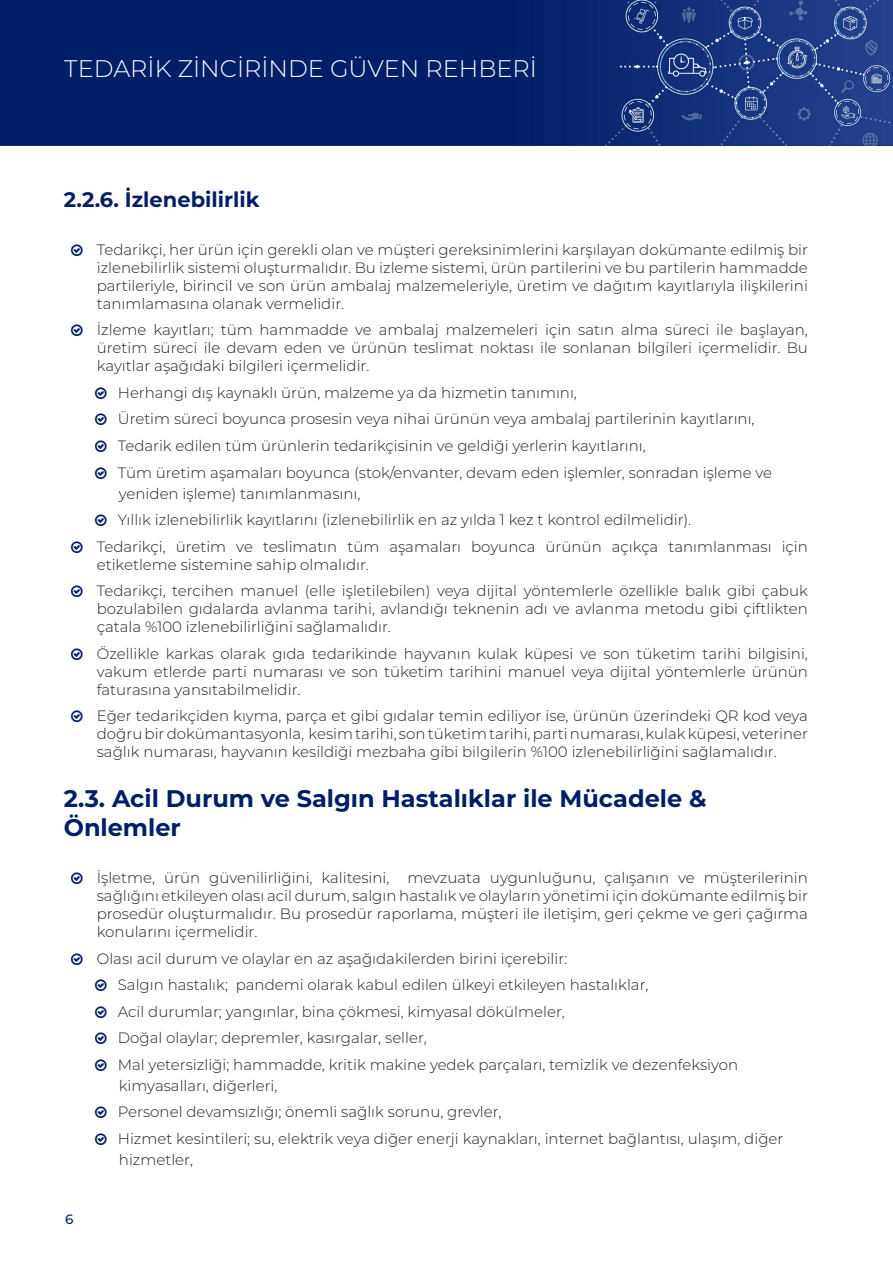
<style>
.page{position:relative;width:893px;height:1263px;background:#fff}
.page>*{position:absolute;margin:0;border:0;box-sizing:border-box;transform-origin:0 0}
._1_1_Title{font:700 24px/28.8px "Montserrat";color:#001e68}
.t1{font:300 24px "Montserrat";color:#fff}
._1_1_1_Title{font:700 21px "Montserrat";color:#001e68}
.t2{font:300 15px/18px "Montserrat";color:#231f20;text-align:justify}
.t3{font:500 13.5px "Montserrat";color:#001e68}
</style>
<div class="page">
<img style="left:0;top:0;width:893px;height:146px">
<h1 class="t1" style="left:64px;top:52px;width:474px">TEDARİK ZİNCİRİNDE GÜVEN REHBERİ</h1>
<p class="_1_1_1_Title" style="left:64px;top:185px;width:197px">2.2.6. İzlenebilirlik</p>
<p class="t2" style="left:97px;top:240px;width:713px">Tedarikçi, her ürün için gerekli olan ve müşteri gereksinimlerini karşılayan dokümante edilmiş bir izlenebilirlik sistemi oluşturmalıdır. Bu izleme sistemi, ürün partilerini ve bu partilerin hammadde partileriyle, birincil ve son ürün ambalaj malzemeleriyle, üretim ve dağıtım kayıtlarıyla ilişkilerini tanımlamasına olanak vermelidir.</p>
<p class="t2" style="left:97px;top:321px;width:713px">İzleme kayıtları; tüm hammadde ve ambalaj malzemeleri için satın alma süreci ile başlayan, üretim süreci ile devam eden ve ürünün teslimat noktası ile sonlanan bilgileri içermelidir. Bu kayıtlar aşağıdaki bilgileri içermelidir.</p>
<p class="t2" style="left:118px;top:383px;width:461px">Herhangi dış kaynaklı ürün, malzeme ya da hizmetin tanımını,</p>
<p class="t2" style="left:118px;top:410px;width:638px">Üretim süreci boyunca prosesin veya nihai ürünün veya ambalaj partilerinin kayıtlarını,</p>
<p class="t2" style="left:118px;top:436px;width:530px">Tedarik edilen tüm ürünlerin tedarikçisinin ve geldiği yerlerin kayıtlarını,</p>
<p class="t2" style="left:118px;top:463px;width:656px">Tüm üretim aşamaları boyunca (stok/envanter, devam eden işlemler, sonradan işleme ve</p>
<p class="t2" style="left:119px;top:484px;width:243px">yeniden işleme) tanımlanmasını,</p>
<p class="t2" style="left:118px;top:510px;width:575px">Yıllık izlenebilirlik kayıtlarını (izlenebilirlik en az yılda 1 kez t kontrol edilmelidir).</p>
<p class="t2" style="left:97px;top:537px;width:713px">Tedarikçi, üretim ve teslimatın tüm aşamaları boyunca ürünün açıkça tanımlanması için etiketleme sistemine sahip olmalıdır.</p>
<p class="t2" style="left:97px;top:581px;width:713px">Tedarikçi, tercihen manuel (elle işletilebilen) veya dijital yöntemlerle özellikle balık gibi çabuk bozulabilen gıdalarda avlanma tarihi, avlandığı teknenin adı ve avlanma metodu gibi çiftlikten çatala %100 izlenebilirliğini sağlamalıdır.</p>
<p class="t2" style="left:97px;top:644px;width:713px">Özellikle karkas olarak gıda tedarikinde hayvanın kulak küpesi ve son tüketim tarihi bilgisini, vakum etlerde parti numarası ve son tüketim tarihini manuel veya dijital yöntemlerle ürünün faturasına yansıtabilmelidir.</p>
<p class="t2" style="left:97px;top:706px;width:713px">Eğer tedarikçiden kıyma, parça et gibi gıdalar temin ediliyor ise, ürünün üzerindeki QR kod veya doğru bir dokümantasyonla, kesim tarihi, son tüketim tarihi, parti numarası, kulak küpesi, veteriner sağlık numarası, hayvanın kesildiği mezbaha gibi bilgilerin %100 izlenebilirliğini sağlamalıdır.</p>
<p class="_1_1_Title" style="left:64px;top:783px;width:644px">2.3. Acil Durum ve Salgın Hastalıklar ile Mücadele &amp;<br>Önlemler</p>
<p class="t2" style="left:97px;top:868px;width:713px">İşletme, ürün güvenilirliğini, kalitesini, mevzuata uygunluğunu, çalışanın ve müşterilerinin sağlığını etkileyen olası acil durum, salgın hastalık ve olayların yönetimi için dokümante edilmiş bir prosedür oluşturmalıdır. Bu prosedür raporlama, müşteri ile iletişim, geri çekme ve geri çağırma konularını içermelidir.</p>
<p class="t2" style="left:97px;top:949px;width:472px">Olası acil durum ve olaylar en az aşağıdakilerden birini içerebilir:</p>
<p class="t2" style="left:118px;top:975px;width:532px">Salgın hastalık; pandemi olarak kabul edilen ülkeyi etkileyen hastalıklar,</p>
<p class="t2" style="left:118px;top:1002px;width:448px">Acil durumlar; yangınlar, bina çökmesi, kimyasal dökülmeler,</p>
<p class="t2" style="left:118px;top:1028px;width:311px">Doğal olaylar; depremler, kasırgalar, seller,</p>
<p class="t2" style="left:118px;top:1055px;width:622px">Mal yetersizliği; hammadde, kritik makine yedek parçaları, temizlik ve dezenfeksiyon</p>
<p class="t2" style="left:119px;top:1076px;width:160px">kimyasalları, diğerleri,</p>
<p class="t2" style="left:118px;top:1102px;width:385px">Personel devamsızlığı; önemli sağlık sorunu, grevler,</p>
<p class="t2" style="left:118px;top:1129px;width:667px">Hizmet kesintileri; su, elektrik veya diğer enerji kaynakları, internet bağlantısı, ulaşım, diğer</p>
<p class="t2" style="left:119px;top:1150px;width:76px">hizmetler,</p>
<p class="t3" style="left:65px;top:1209px;width:10px">6</p>
</div>
